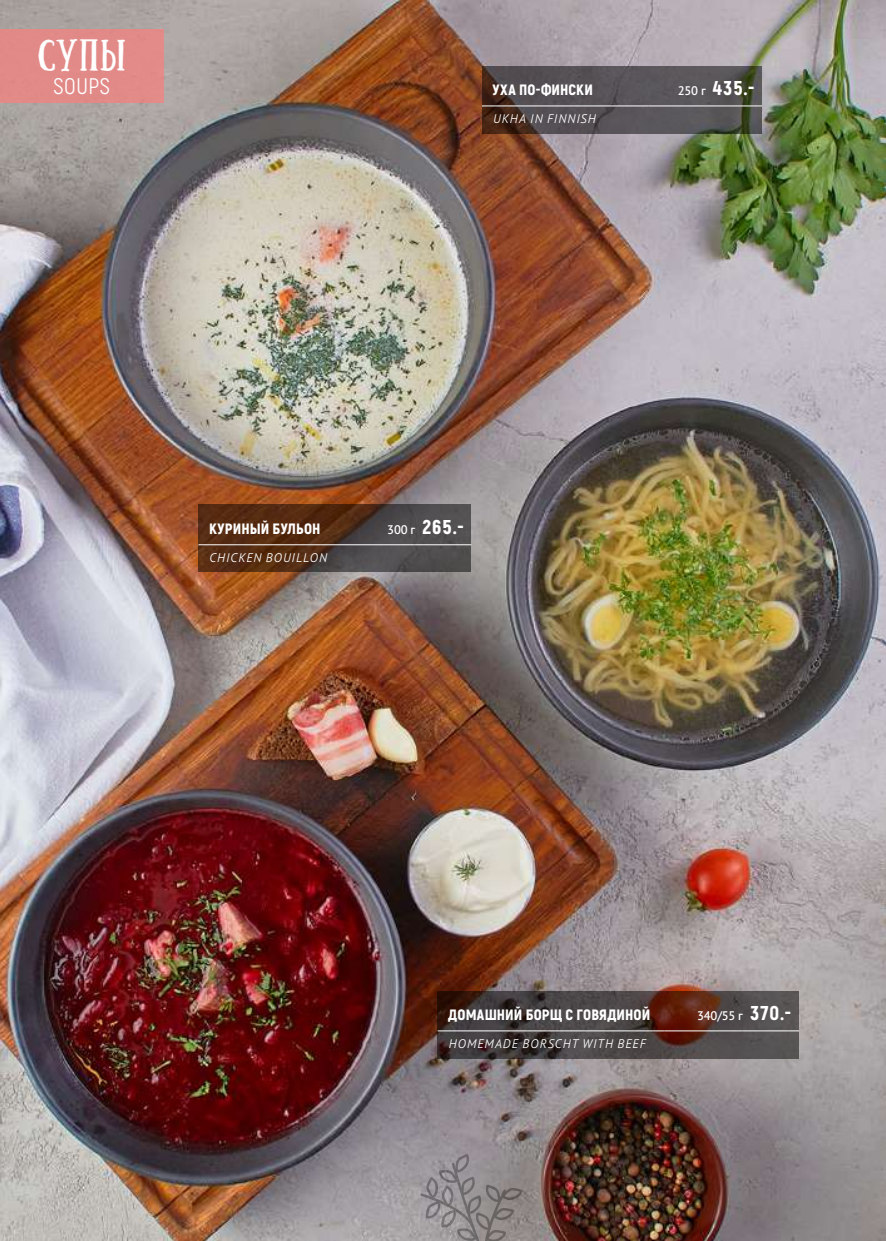
<style>
.page{position:relative;width:886px;height:1241px;background:#fff}
.page>*{position:absolute;margin:0;border:0;box-sizing:border-box;transform-origin:0 0}
.t1{font:31.25px "Sunday";color:#fff}
.t2{font:22.5px "Akrobat";letter-spacing:.025em;color:#fff}
.t3{font:900 20px "Akrobat";letter-spacing:.05em;color:#fff}
.t4{font:900 15px "Akrobat";letter-spacing:.005em;color:#fff}
.t5{font:italic 300 12.5px "PT Sans Pro";letter-spacing:.075em;color:#fff}
.t6{font:600 12.5px "PT Sans Pro";color:#fff}
.s1{font-family:"PT Sans Pro";font-weight:600;font-size:12.5px}
.s2{font-family:"Akrobat";font-weight:900;font-size:20px}
</style>
<div class="page">
<img style="left:0;top:0;width:886px;height:1240px">
<svg style="left:482px;top:66px;width:280px;height:67px;fill:#565256"></svg>
<hr style="left:482px;top:105px;width:166px;height:1px;background:#fff">
<hr style="left:648px;top:105px;width:57px;height:1px;background:#fff">
<hr style="left:705px;top:105px;width:57px;height:1px;background:#fff">
<svg style="left:198px;top:504px;width:273px;height:68px"></svg>
<hr style="left:198px;top:544px;width:160px;height:1px;background:#fff">
<hr style="left:358px;top:544px;width:57px;height:1px;background:#fff">
<hr style="left:415px;top:544px;width:56px;height:1px;background:#fff">
<svg style="left:438px;top:990px;width:361px;height:68px"></svg>
<hr style="left:438px;top:1030px;width:226px;height:1px;background:#fff">
<hr style="left:664px;top:1030px;width:78px;height:1px;background:#fff">
<hr style="left:742px;top:1030px;width:57px;height:1px;background:#fff">
<div style="left:0;top:30px;width:164px;height:73px;background:#e28a88"></div>
<svg style="left:420px;top:1153px;width:102px;height:87px"></svg>
<h1 class="t1" style="left:38px;top:34px;width:89px">супы</h1>
<h2 class="t2" style="left:53px;top:73px;width:58px">SOUPS</h2>
<p class="t4" style="left:493px;top:80px;width:102px">УХА ПО-ФИНСКИ</p>
<h3 class="t3" style="left:678px;top:75px;width:78px"><span class="s1">250 г</span> 435.-</h3>
<p class="t5" style="left:493px;top:110px;width:104px">UKHA IN FINNISH</p>
<p class="t4" style="left:209px;top:519px;width:113px">КУРИНЫЙ БУЛЬОН</p>
<h3 class="t3" style="left:387px;top:514px;width:78px"><span class="s1">300 г</span> 265.-</h3>
<p class="t5" style="left:210px;top:549px;width:119px">CHICKEN BOUILLON</p>
<p class="t4" style="left:448px;top:1005px;width:203px">ДОМАШНИЙ БОРЩ С ГОВЯДИНОЙ</p>
<p class="t6" style="left:697px;top:1007px;width:95px">340/55 г <span class="s2">370.-</span></p>
<p class="t5" style="left:449px;top:1034px;width:199px">HOMEMADE BORSCHT WITH BEEF</p>
</div>
